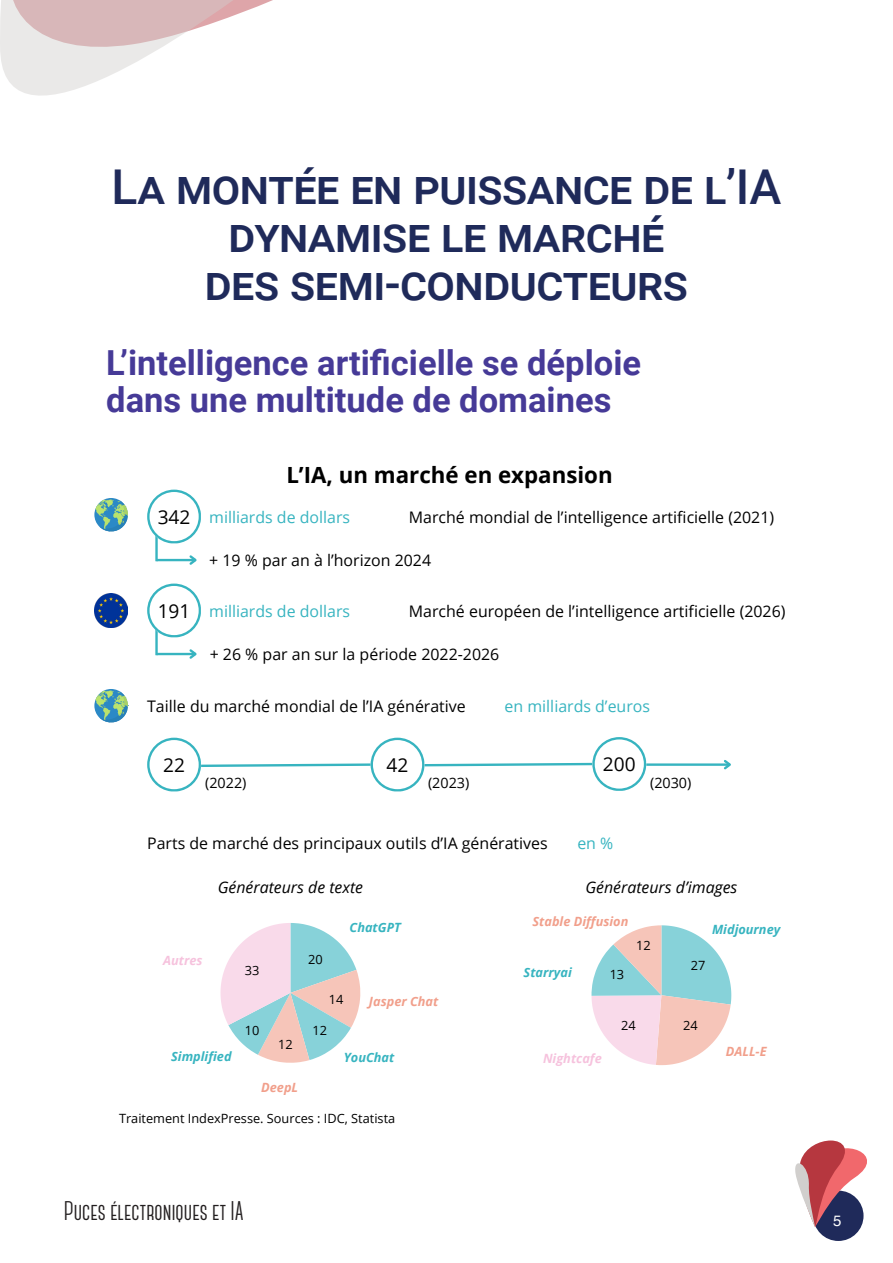
<style>
.page{position:relative;width:893px;height:1263px;background:#fff}
.page>*{position:absolute;margin:0;border:0;box-sizing:border-box;transform-origin:0 0}
.Titre_1{font:500 48px/48px "Roboto";letter-spacing:-.01em;color:#1f2a5a;text-align:center}
.Titre_2{font:700 34.5px/37.5px "Roboto";color:#463a97}
.Texte_bas_de_page{font:700 27px "Canter";color:#231f20}
.t1{font:700 22.35px "Open Sans";color:#000}
.t2{font:19.05px "Open Sans";color:#000}
.t3{font:15.9px "Open Sans";color:#000}
.t4{font:15.9px "Open Sans";color:#37b4c0}
.t5{font:italic 15.9px "Open Sans";color:#000}
.Folio{font:15px "Helvetica";color:#fff}
.t6{font:14.4px "Open Sans";color:#000}
.t7{font:12.75px "Open Sans";color:#000}
.t8{font:italic 700 12.75px "Open Sans";color:#37b4c0}
.t9{font:italic 700 12.75px "Open Sans";color:#f19f8b}
.t10{font:italic 700 12.75px "Open Sans";color:#f6c2dd}
.s1{font-size:19.05px;color:#000}
</style>
<div class="page">
<svg style="left:0;top:0;width:273px;height:96px"></svg>
<div style="left:813px;top:1190px;width:50px;height:51px;background:#1f2a5a;border-radius:50%"></div>
<svg style="left:795px;top:1140px;width:72px;height:87px"></svg>
<hr style="left:155px;top:532px;width:3px;height:29px;background:#37b4c0">
<svg style="left:147px;top:490px;width:54px;height:53px"></svg>
<hr style="left:156px;top:559px;width:39px;height:2px;background:#37b4c0">
<svg style="left:187px;top:555px;width:10px;height:10px"></svg>
<hr style="left:155px;top:626px;width:3px;height:29px;background:#37b4c0">
<svg style="left:147px;top:583px;width:54px;height:54px"></svg>
<hr style="left:156px;top:653px;width:39px;height:2px;background:#37b4c0">
<svg style="left:187px;top:649px;width:10px;height:10px"></svg>
<svg style="left:147px;top:737px;width:499px;height:54px"></svg>
<hr style="left:646px;top:763px;width:84px;height:3px;background:#37b4c0">
<svg style="left:722px;top:760px;width:9px;height:10px"></svg>
<svg style="left:220px;top:923px;width:140px;height:140px"></svg>
<svg style="left:591px;top:925px;width:140px;height:140px"></svg>
<svg style="left:94px;top:498px;width:34px;height:33px"></svg>
<svg style="left:95px;top:499px;width:33px;height:32px"></svg>
<svg style="left:94px;top:689px;width:34px;height:33px"></svg>
<svg style="left:95px;top:690px;width:33px;height:32px"></svg>
<img style="left:94px;top:594px;width:34px;height:33px">
<p class="Titre_1" style="left:111px;top:161px;width:671px">La montée en puissance de l’IA dynamise le marché<br>des semi-conducteurs</p>
<p class="Titre_2" style="left:106px;top:342px;width:536px">L’intelligence artificielle se déploie dans une multitude de domaines</p>
<p class="t1" style="left:286px;top:460px;width:328px">L’IA, un marché en expansion</p>
<p class="t4" style="left:158px;top:506px;width:194px"><span class="s1">342</span> milliards de dollars</p>
<p class="t3" style="left:409px;top:506px;width:367px">Marché mondial de l’intelligence artificielle (2021)</p>
<p class="t3" style="left:209px;top:549px;width:223px">+ 19 % par an à l’horizon 2024</p>
<p class="t4" style="left:158px;top:600px;width:194px"><span class="s1">191</span> milliards de dollars</p>
<p class="t3" style="left:210px;top:643px;width:291px">+ 26 % par an sur la période 2022-2026</p>
<p class="t3" style="left:409px;top:600px;width:378px">Marché européen de l’intelligence artificielle (2026)</p>
<p class="t3" style="left:147px;top:695px;width:320px">Taille du marché mondial de l’IA générative</p>
<p class="t4" style="left:505px;top:695px;width:147px">en milliards d’euros</p>
<p class="t2" style="left:163px;top:752px;width:23px">22</p>
<p class="t2" style="left:387px;top:752px;width:23px">42</p>
<p class="t2" style="left:603px;top:751px;width:34px">200</p>
<p class="t6" style="left:205px;top:772px;width:43px">(2022)</p>
<p class="t6" style="left:428px;top:772px;width:43px">(2023)</p>
<p class="t6" style="left:650px;top:772px;width:43px">(2030)</p>
<p class="t3" style="left:147px;top:832px;width:402px">Parts de marché des principaux outils d’IA génératives</p>
<p class="t5" style="left:218px;top:877px;width:147px">Générateurs de texte</p>
<p class="t5" style="left:585px;top:877px;width:153px">Générateurs d’images</p>
<p class="t4" style="left:577px;top:832px;width:37px">en %</p>
<p class="t10" style="left:163px;top:951px;width:41px">Autres</p>
<p class="t7" style="left:245px;top:962px;width:16px">33</p>
<p class="t7" style="left:245px;top:1021px;width:16px">10</p>
<p class="t7" style="left:278px;top:1036px;width:16px">12</p>
<p class="t7" style="left:308px;top:951px;width:16px">20</p>
<p class="t8" style="left:350px;top:918px;width:53px">ChatGPT</p>
<p class="t7" style="left:329px;top:991px;width:16px">14</p>
<p class="t7" style="left:312px;top:1021px;width:16px">12</p>
<p class="t9" style="left:369px;top:992px;width:71px">Jasper Chat</p>
<p class="t8" style="left:171px;top:1047px;width:62px">Simplified</p>
<p class="t8" style="left:344px;top:1049px;width:52px">YouChat</p>
<p class="t9" style="left:261px;top:1078px;width:39px">DeepL</p>
<p class="t7" style="left:119px;top:1109px;width:278px">Traitement IndexPresse. Sources : IDC, Statista</p>
<p class="Texte_bas_de_page" style="left:64px;top:1198px;width:182px">Puces électroniques et IA</p>
<p class="t9" style="left:532px;top:912px;width:97px">Stable Diffusion</p>
<p class="t8" style="left:524px;top:964px;width:50px">Starryai</p>
<p class="t7" style="left:610px;top:966px;width:16px">13</p>
<p class="t7" style="left:636px;top:937px;width:16px">12</p>
<p class="t8" style="left:712px;top:921px;width:70px">Midjourney</p>
<p class="t7" style="left:691px;top:957px;width:16px">27</p>
<p class="t10" style="left:543px;top:1050px;width:60px">Nightcafe</p>
<p class="t7" style="left:621px;top:1017px;width:16px">24</p>
<p class="t7" style="left:683px;top:1017px;width:16px">24</p>
<p class="t9" style="left:726px;top:1043px;width:42px">DALL-E</p>
<p class="Folio" style="left:833px;top:1209px;width:10px">5</p>
</div>
